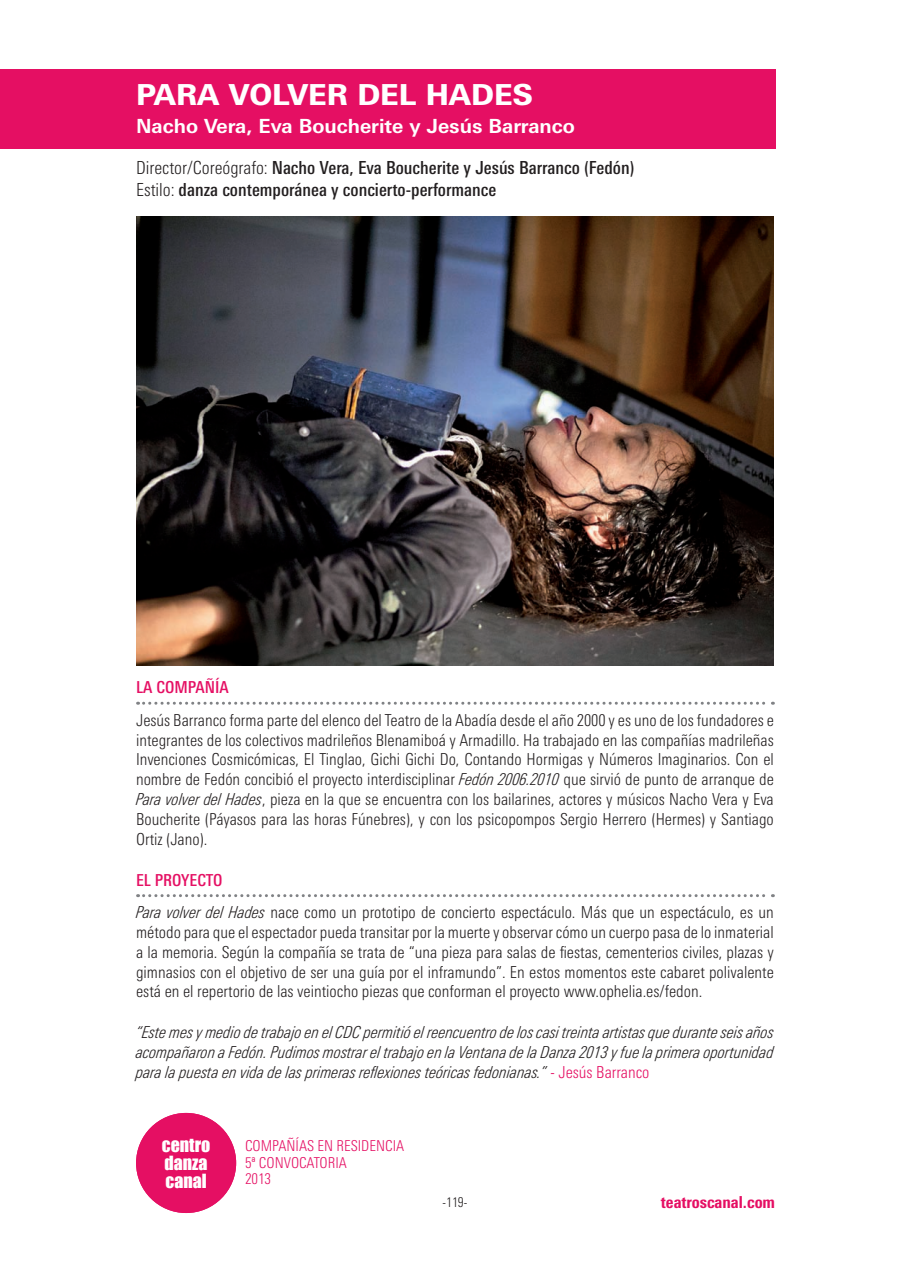
<style>
.page{position:relative;width:910px;height:1280px;background:#fff}
.page>*{position:absolute;margin:0;border:0;box-sizing:border-box;transform-origin:0 0}
._01_TÍTULO{font:800 28.95px "Linotype Univers Basic";color:#fff}
._02_COMPAÑÍA{font:700 19.5px "Linotype Univers Basic";color:#fff}
._03_FICHA{font:500 condensed 18px "Linotype Univers";color:#231f20}
.t1{font:18px/18.1px "Impact";color:#fff}
._05_DESCRIPCIÓN{font:300 condensed 16.5px/19.8px "Linotype Univers";color:#231f20;text-align:justify}
._05_DESCRIPCIÓN-2{font:italic 300 condensed 16.5px/19.8px "Linotype Univers";color:#231f20;text-align:justify}
._04_LA_COMPAÑÍA_EL_P{font:500 condensed 16.5px "Linotype Univers";color:#e50f63}
.t2{font:800 condensed 16.5px "Linotype Univers";color:#e50f63}
._00_COMPAÑIAS_CONVOC{font:300 condensed 15px "Linotype Univers";color:#e50f63}
.t3{font:300 condensed 13.5px "Linotype Univers";color:#231f20}
.s1{font-weight:300}
.s2{font-style:italic}
.s3{font-style:normal;color:#e50f63}
</style>
<div class="page">
<div style="left:136px;top:1113px;width:100px;height:100px;background:#e50f63;border-radius:50%"></div>
<div style="left:0;top:69px;width:775px;height:80px;background:#e50f63"></div>
<img style="left:137px;top:216px;width:637px;height:449px">
<svg style="left:138px;top:702px;width:635px;height:3px"></svg>
<svg style="left:138px;top:894px;width:635px;height:3px"></svg>
<h1 class="_01_TÍTULO" style="left:136px;top:77px;width:298px">EL PESO DEL ALMA</h1>
<p class="_02_COMPAÑÍA" style="left:136px;top:114px;width:317px">Ahmed Karetti / El peso del alma</p>
<p class="_01_TÍTULO" style="left:136px;top:77px;width:398px">PARA VOLVER DEL HADES</p>
<p class="_02_COMPAÑÍA" style="left:136px;top:114px;width:440px">Nacho Vera, Eva Boucherite y Jesús Barranco</p>
<p class="_03_FICHA" style="left:136px;top:157px;width:500px"><span class="s1">Director/Coreógrafo:</span> Nacho Vera, Eva Boucherite y Jesús Barranco (Fedón)</p>
<p class="_03_FICHA" style="left:136px;top:179px;width:362px"><span class="s1">Estilo:</span> danza contemporánea y concierto-performance</p>
<p class="_04_LA_COMPAÑÍA_EL_P" style="left:136px;top:678px;width:94px">La compañía</p>
<p class="_05_DESCRIPCIÓN" style="left:136px;top:710px;width:639px">Jesús Barranco forma parte del elenco del Teatro de la Abadía desde el año 2000 y es uno de los fundadores e integrantes de los colectivos madrileños Blenamiboá y Armadillo. Ha trabajado en las compañías madrileñas Invenciones Cosmicómicas, El Tinglao, Gichi Gichi Do, Contando Hormigas y Números Imaginarios. Con el nombre de Fedón concibió el proyecto interdisciplinar <span class="s2">Fedón 2006.2010</span> que sirvió de punto de arranque de <span class="s2">Para volver del Hades</span>, pieza en la que se encuentra con los bailarines, actores y músicos Nacho Vera y Eva Boucherite (Páyasos para las horas Fúnebres), y con los psicopompos Sergio Herrero (Hermes) y Santiago Ortiz (Jano).</p>
<p class="_04_LA_COMPAÑÍA_EL_P" style="left:136px;top:870px;width:88px">El proyecto</p>
<p class="_05_DESCRIPCIÓN" style="left:136px;top:902px;width:639px"><span class="s2">Para volver del Hades</span> nace como un prototipo de concierto espectáculo. Más que un espectáculo, es un método para que el espectador pueda transitar por la muerte y observar cómo un cuerpo pasa de lo inmaterial a la memoria. Según la compañía se trata de “una pieza para salas de fiestas, cementerios civiles, plazas y gimnasios con el objetivo de ser una guía por el inframundo”. En estos momentos este cabaret polivalente está en el repertorio de las veintiocho piezas que conforman el proyecto www.ophelia.es/fedon.</p>
<p class="_05_DESCRIPCIÓN-2" style="left:136px;top:1023px;width:639px">“Este mes y medio de trabajo en el CDC permitió el reencuentro de los casi treinta artistas que durante seis años acompañaron a Fedón. Pudimos mostrar el trabajo en la Ventana de la Danza 2013 y fue la primera oportunidad para la puesta en vida de las primeras reflexiones teóricas fedonianas.” <span class="s3">- Jesús Barranco</span></p>
<p class="t1" style="left:162px;top:1135px;width:50px">centro danza canal</p>
<p class="_00_COMPAÑIAS_CONVOC" style="left:245px;top:1137px;width:10px">compa</p>
<p class="_00_COMPAÑIAS_CONVOC" style="left:286px;top:1137px;width:58px">ñías en residencia</p>
<p class="_00_COMPAÑIAS_CONVOC" style="left:245px;top:1154px;width:23px">5ª convocatoria</p>
<p class="_00_COMPAÑIAS_CONVOC" style="left:245px;top:1170px;width:28px">2013</p>
<p class="t3" style="left:443px;top:1195px;width:26px">-119-</p>
<p class="t2" style="left:661px;top:1192px;width:116px">teatroscanal.com</p>
</div>
